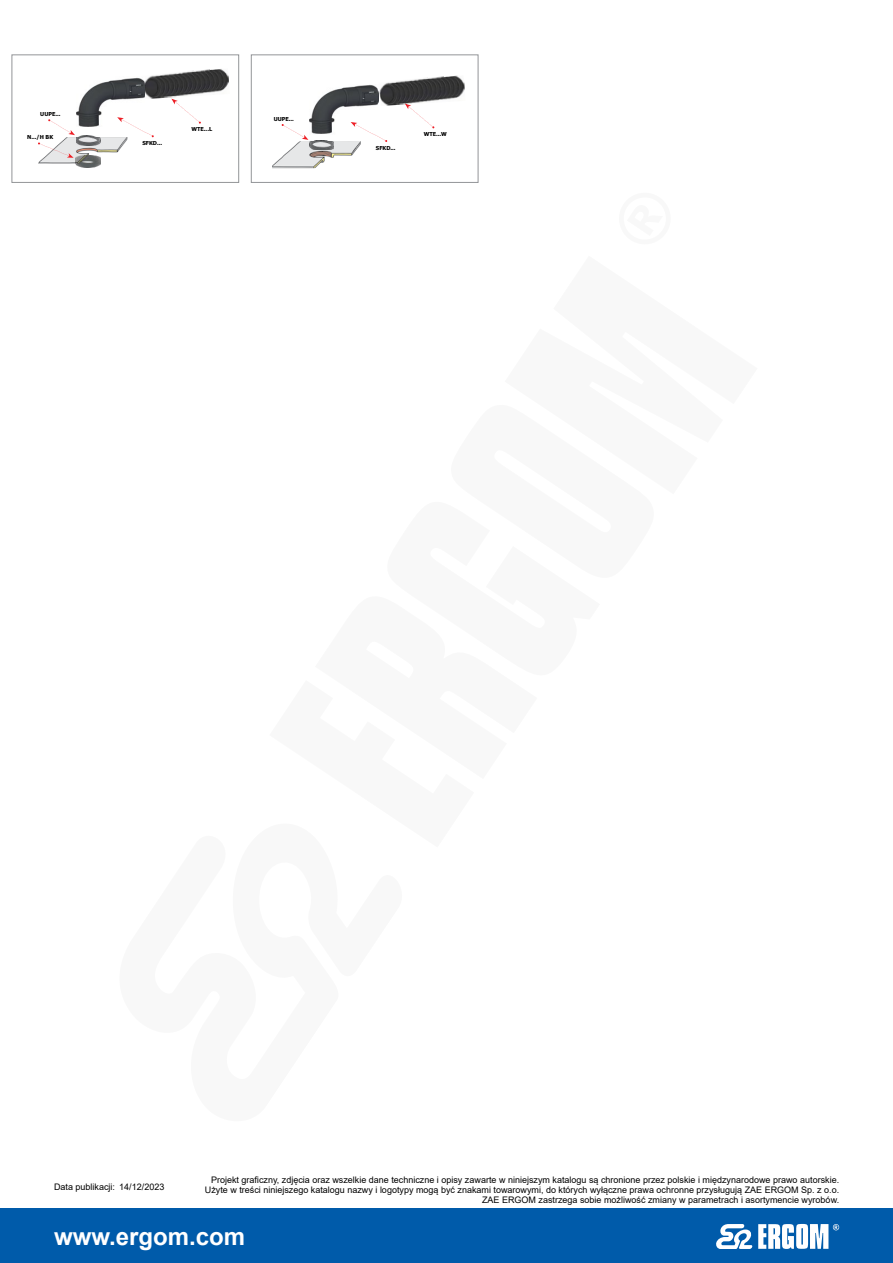
<style>
.page{position:relative;width:893px;height:1263px;background:#fff}
.page>*{position:absolute;margin:0;border:0;box-sizing:border-box;transform-origin:0 0}
.t1{font:700 24px "Arial";color:#fff}
.t2{font:9px/9.8px "Arial";color:#000;text-align:right}
.c_zdjecie_poradnik{font:700 5.55px "Tahoma";color:#000}
.c_zdjecie_poradnik_2{font:700 5.55px "Tahoma";color:#000}
</style>
<div class="page">
<div style="left:0;top:1209px;width:893px;height:54px;background:#005baa"></div>
<svg style="left:716px;top:1224px;width:123px;height:25px"></svg>
<img style="left:75px;top:164px;width:26px;height:3px">
<img style="left:39px;top:137px;width:88px;height:27px">
<img style="left:76px;top:135px;width:24px;height:10px">
<img style="left:145px;top:69px;width:84px;height:30px">
<svg style="left:171px;top:99px;width:30px;height:25px"></svg>
<svg style="left:48px;top:119px;width:27px;height:16px"></svg>
<svg style="left:38px;top:142px;width:36px;height:16px"></svg>
<img style="left:76px;top:78px;width:69px;height:49px">
<svg style="left:117px;top:117px;width:37px;height:20px"></svg>
<div style="left:11px;top:54px;width:228px;height:129px;border:1px solid #939598"></div>
<img style="left:272px;top:141px;width:89px;height:27px">
<img style="left:310px;top:141px;width:24px;height:9px">
<svg style="left:282px;top:124px;width:46px;height:17px"></svg>
<img style="left:379px;top:75px;width:86px;height:31px">
<img style="left:310px;top:85px;width:68px;height:49px">
<svg style="left:405px;top:103px;width:29px;height:25px"></svg>
<svg style="left:351px;top:122px;width:36px;height:20px"></svg>
<div style="left:251px;top:54px;width:227px;height:129px;border:1px solid #939598"></div>
<p class="c_zdjecie_poradnik" style="left:40px;top:110px;width:22px">UUPE...</p>
<p class="c_zdjecie_poradnik" style="left:27px;top:133px;width:27px">N.../H BK</p>
<p class="c_zdjecie_poradnik" style="left:142px;top:139px;width:21px">SFKD...</p>
<p class="c_zdjecie_poradnik" style="left:192px;top:125px;width:22px">WTE...L</p>
<p class="c_zdjecie_poradnik_2" style="left:274px;top:115px;width:22px">UUPE...</p>
<p class="c_zdjecie_poradnik_2" style="left:376px;top:144px;width:21px">SFKD...</p>
<p class="c_zdjecie_poradnik_2" style="left:424px;top:130px;width:25px">WTE...W</p>
<p class="t2" style="left:54px;top:1182px;width:112px">Data publikacji: 14/12/2023</p>
<p class="t2" style="left:205px;top:1175px;width:636px">Projekt graficzny, zdjęcia oraz wszelkie dane techniczne i opisy zawarte w niniejszym katalogu są chronione przez polskie i międzynarodowe prawo autorskie.<br>Użyte w treści niniejszego katalogu nazwy i logotypy mogą być znakami towarowymi, do których wyłączne prawa ochronne przysługują ZAE ERGOM Sp. z o.o.<br>ZAE ERGOM zastrzega sobie możliwość zmiany w parametrach i asortymencie wyrobów.</p>
<h1 class="t1" style="left:54px;top:1219px;width:193px">www.ergom.com</h1>
</div>
